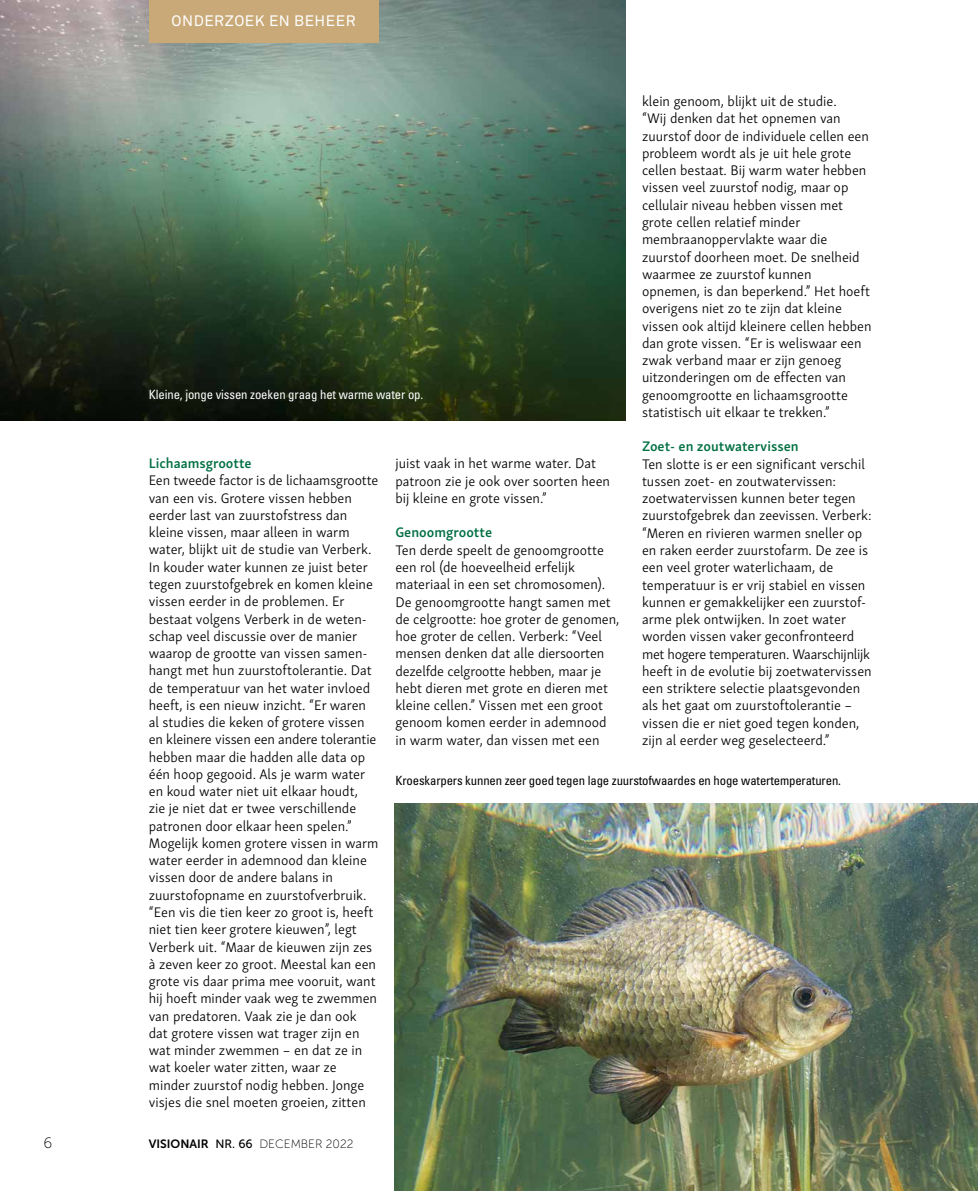
<style>
.page{position:relative;width:978px;height:1191px;background:#fff}
.page>*{position:absolute;margin:0;border:0;box-sizing:border-box;transform-origin:0 0}
.t1{font:15px "Akkurat";letter-spacing:.035em;color:#fff}
.t2{font:15px "Museo Sans 100";color:#000}
.t3{font:300 14.25px/17.2px "Skolar Sans";color:#000}
.t4{font:600 14.25px "Skolar Sans";color:#006f43}
.t5{font:condensed 12.75px "Univers LT Std";letter-spacing:-.01em;color:#000}
.t6{font:condensed 12.75px "Univers LT Std";letter-spacing:-.01em;color:#fff}
.t7{font:12px "Museo Sans 100";color:#000}
.s1{font-family:"Museo Sans 700"}
.s2{font-family:"Museo Sans 500"}
</style>
<div class="page">
<img style="left:0;top:0;width:625px;height:421px">
<img style="left:395px;top:803px;width:583px;height:388px">
<div style="left:149px;top:0;width:229px;height:43px;background:#c9a977"></div>
<p class="t1" style="left:172px;top:12px;width:185px">ONDERZOEK EN BEHEER</p>
<p class="t3" style="left:642px;top:92px;width:231px">klein genoom, blijkt uit de studie.<br>“Wij denken dat het opnemen van zuurstof door de individuele cellen een probleem wordt als je uit hele grote cellen bestaat. Bij warm water hebben vissen veel zuurstof nodig, maar op cellulair niveau hebben vissen met grote cellen relatief minder membraanoppervlakte waar die zuurstof doorheen moet. De snelheid waarmee ze zuurstof kunnen opnemen, is dan beperkend.” Het hoeft overigens niet zo te zijn dat kleine vissen ook altijd kleinere cellen hebben dan grote vissen. “Er is weliswaar een zwak verband maar er zijn genoeg uitzonderingen om de effecten van genoomgrootte en lichaamsgrootte statistisch uit elkaar te trekken.”</p>
<p class="t4" style="left:642px;top:435px;width:158px">Zoet- en zoutwatervissen</p>
<p class="t3" style="left:642px;top:454px;width:231px">Ten slotte is er een significant verschil tussen zoet- en zoutwatervissen: zoetwatervissen kunnen beter tegen zuurstofgebrek dan zeevissen. Verberk: “Meren en rivieren warmen sneller op en raken eerder zuurstofarm. De zee is een veel groter waterlichaam, de temperatuur is er vrij stabiel en vissen kunnen er gemakkelijker een zuurstof&shy;arme plek ontwijken. In zoet water worden vissen vaker geconfronteerd met hogere temperaturen. Waarschijnlijk heeft in de evolutie bij zoetwatervissen een striktere selectie plaatsgevonden als het gaat om zuurstoftolerantie – vissen die er niet goed tegen konden, zijn al eerder weg geselecteerd.”</p>
<p class="t6" style="left:149px;top:386px;width:276px">Kleine, jonge vissen zoeken graag het warme water op.</p>
<p class="t4" style="left:149px;top:452px;width:104px">Lichaamsgrootte</p>
<p class="t3" style="left:149px;top:471px;width:231px">Een tweede factor is de lichaamsgrootte van een vis. Grotere vissen hebben eerder last van zuurstofstress dan kleine vissen, maar alleen in warm water, blijkt uit de studie van Verberk.<br>In kouder water kunnen ze juist beter tegen zuurstofgebrek en komen kleine vissen eerder in de problemen. Er bestaat volgens Verberk in de weten&shy;schap veel discussie over de manier waarop de grootte van vissen samen&shy;hangt met hun zuurstoftolerantie. Dat de temperatuur van het water invloed heeft, is een nieuw inzicht. “Er waren al studies die keken of grotere vissen en kleinere vissen een andere tolerantie hebben maar die hadden alle data op één hoop gegooid. Als je warm water en koud water niet uit elkaar houdt,<br>zie je niet dat er twee verschillende patronen door elkaar heen spelen.” Mogelijk komen grotere vissen in warm water eerder in ademnood dan kleine vissen door de andere balans in zuurstofopname en zuurstofverbruik. “Een vis die tien keer zo groot is, heeft niet tien keer grotere kieuwen”, legt Verberk uit. “Maar de kieuwen zijn zes à zeven keer zo groot. Meestal kan een grote vis daar prima mee vooruit, want hij hoeft minder vaak weg te zwemmen van predatoren. Vaak zie je dan ook dat grotere vissen wat trager zijn en wat minder zwemmen – en dat ze in wat koeler water zitten, waar ze minder zuurstof nodig hebben. Jonge visjes die snel moeten groeien, zitten</p>
<p class="t3" style="left:395px;top:454px;width:216px">juist vaak in het warme water. Dat patroon zie je ook over soorten heen bij kleine en grote vissen.”</p>
<p class="t4" style="left:395px;top:521px;width:98px">Genoomgrootte</p>
<p class="t3" style="left:395px;top:540px;width:226px">Ten derde speelt de genoomgrootte een rol (de hoeveelheid erfelijk materiaal in een set chromosomen).<br>De genoomgrootte hangt samen met de celgrootte: hoe groter de genomen, hoe groter de cellen. Verberk: “Veel mensen denken dat alle diersoorten dezelfde celgrootte hebben, maar je hebt dieren met grote en dieren met kleine cellen.” Vissen met een groot genoom komen eerder in ademnood in warm water, dan vissen met een</p>
<p class="t5" style="left:395px;top:772px;width:447px">Kroeskarpers kunnen zeer goed tegen lage zuurstofwaardes en hoge watertemperaturen.</p>
<p class="t2" style="left:44px;top:1135px;width:10px">6</p>
<p class="t7" style="left:149px;top:1138px;width:206px"><span class="s1">VISIONAIR</span> <span class="s2">NR. 66</span> DECEMBER 2022</p>
</div>
